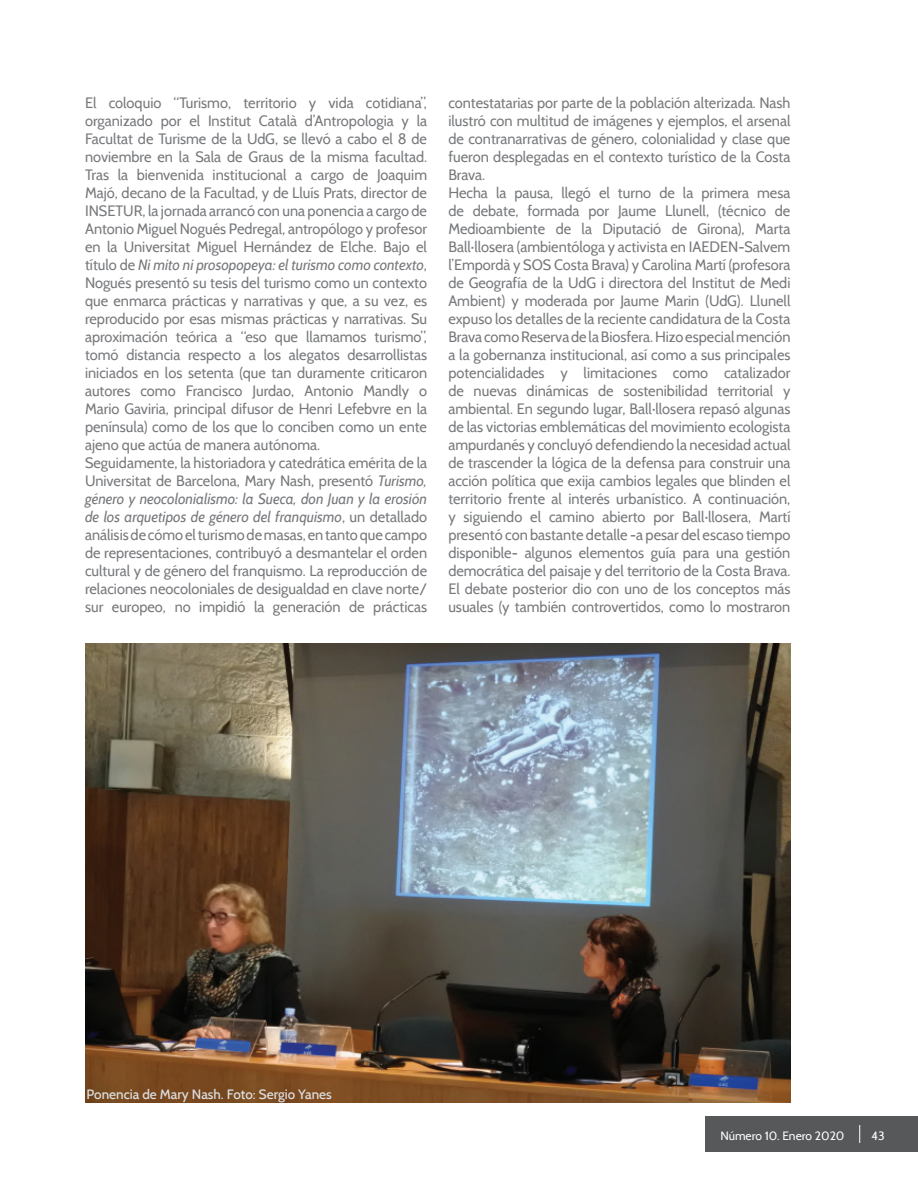
<style>
.page{position:relative;width:918px;height:1188px;background:#fff}
.page>*{position:absolute;margin:0;border:0;box-sizing:border-box;transform-origin:0 0}
.t1{font:15px/18px "Cabin";color:#76787b}
.t2{font:500 13.5px "Cabin";color:#dcdddf}
.t3{font:12px "Cabin";color:#fff}
.s1{font-style:italic}
</style>
<div class="page">
<div style="left:705px;top:1116px;width:213px;height:36px;background:#57585a"></div>
<svg style="left:859px;top:1125px;width:1px;height:18px"></svg>
<img style="left:85px;top:644px;width:705px;height:459px">
<p class="t1" style="left:85px;top:94px;width:344px">El coloquio “Turismo, territorio y vida cotidiana”, organizado por el Institut Català d’Antropologia y la Facultat de Turisme de la UdG, se llevó a cabo el 8 de noviembre en la Sala de Graus de la misma facultad.<br>Tras la bienvenida institucional a cargo de Joaquim Majó, decano de la Facultad, y de Lluís Prats, director de INSETUR, la jornada arrancó con una ponencia a cargo de Antonio Miguel Nogués Pedregal, antropólogo y profesor en la Universitat Miguel Hernández de Elche. Bajo el título de <span class="s1">Ni mito ni prosopopeya: el turismo como contexto</span>, Nogués presentó su tesis del turismo como un contexto que enmarca prácticas y narrativas y que, a su vez, es reproducido por esas mismas prácticas y narrativas. Su aproximación teórica a “eso que llamamos turismo”, tomó distancia respecto a los alegatos desarrollistas iniciados en los setenta (que tan duramente criticaron autores como Francisco Jurdao, Antonio Mandly o Mario Gaviria, principal difusor de Henri Lefebvre en la península) como de los que lo conciben como un ente ajeno que actúa de manera autónoma.<br>Seguidamente, la historiadora y catedrática emérita de la Universitat de Barcelona, Mary Nash, presentó <span class="s1">Turismo, género y neocolonialismo: la Sueca, don Juan y la erosión de los arquetipos de género del franquismo</span>, un detallado análisis de cómo el turismo de masas, en tanto que campo de representaciones, contribuyó a desmantelar el orden cultural y de género del franquismo. La reproducción de relaciones neocoloniales de desigualdad en clave norte/ sur europeo, no impidió la generación de prácticas</p>
<p class="t1" style="left:448px;top:94px;width:344px">contestatarias por parte de la población alterizada. Nash ilustró con multitud de imágenes y ejemplos, el arsenal de contranarrativas de género, colonialidad y clase que fueron desplegadas en el contexto turístico de la Costa Brava.<br>Hecha la pausa, llegó el turno de la primera mesa de debate, formada por Jaume Llunell, (técnico de Medioambiente de la Diputació de Girona), Marta Ball·llosera (ambientóloga y activista en IAEDEN-Salvem l’Empordà y SOS Costa Brava) y Carolina Martí (profesora de Geografía de la UdG i directora del Institut de Medi Ambient) y moderada por Jaume Marin (UdG). Llunell expuso los detalles de la reciente candidatura de la Costa Brava como Reserva de la Biosfera. Hizo especial mención a la gobernanza institucional, así como a sus principales potencialidades y limitaciones como catalizador de nuevas dinámicas de sostenibilidad territorial y ambiental. En segundo lugar, Ball·llosera repasó algunas de las victorias emblemáticas del movimiento ecologista ampurdanés y concluyó defendiendo la necesidad actual de trascender la lógica de la defensa para construir una acción política que exija cambios legales que blinden el territorio frente al interés urbanístico. A continuación, y siguiendo el camino abierto por Ball·llosera, Martí presentó con bastante detalle -a pesar del escaso tiempo disponible- algunos elementos guía para una gestión democrática del paisaje y del territorio de la Costa Brava.<br>El debate posterior dio con uno de los conceptos más usuales (y también controvertidos, como lo mostraron</p>
<p class="t2" style="left:87px;top:1086px;width:247px">Ponencia de Mary Nash. Foto: Sergio Yanes</p>
<p class="t3" style="left:720px;top:1128px;width:126px">Número 10. Enero 2020</p>
<p class="t3" style="left:872px;top:1128px;width:15px">43</p>
</div>
